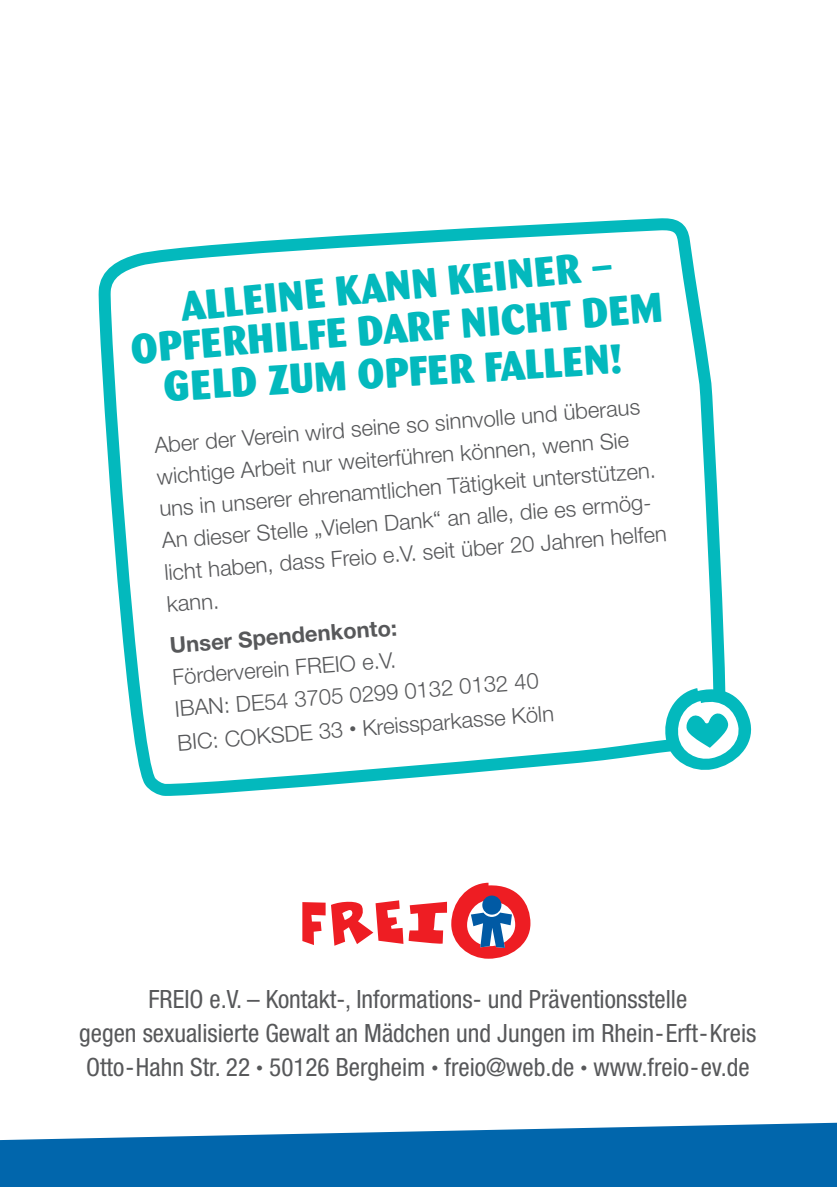
<style>
.page{position:relative;width:837px;height:1187px;background:#fff}
.page>*{position:absolute;margin:0;border:0;box-sizing:border-box;transform-origin:0 0}
.t1{font:800 41.2px "Barmeno";color:#03b9bd}
.t2{font:condensed 25.2px/33.8px "Helvetica Neue LT Std";color:#57585a;text-align:center}
.t3{font:300 22px/32px "Helvetica Neue LT Std";color:#57585a}
.t4{font:700 22px "Helvetica Neue LT Std";color:#57585a}
.s1{font-weight:400;font-stretch:condensed;font-size:14px}
.s2{font-size:14px}
</style>
<div class="page">
<svg style="left:302px;top:902px;width:23px;height:43px"></svg>
<svg style="left:331px;top:882px;width:199px;height:76px"></svg>
<div style="left:482px;top:895px;width:19px;height:19px;background:#015aa4;border-radius:50%"></div>
<svg style="left:0;top:1122px;width:836px;height:64px;background:#267cb8"></svg>
<svg style="left:98px;top:218px;width:623px;height:578px"></svg>
<div style="left:669px;top:691px;width:91px;height:91px;background:#fff;border-radius:50%"></div>
<svg style="left:661px;top:683px;width:91px;height:90px"></svg>
<h1 class="t1" style="left:178px;top:283px;width:435px;rotate:-6deg">ALLEINE KANN KEINER –</h1>
<h1 class="t1" style="left:129px;top:326px;width:534px;rotate:-5deg">OPFERHILFE DARF NICHT DEM</h1>
<h1 class="t1" style="left:162px;top:359px;width:460px;rotate:-3deg">GELD ZUM OPFER FALLEN!</h1>
<p class="t3" style="left:152px;top:430px;width:505px;rotate:-5deg">Aber der Verein wird seine so sinnvolle und überaus wichtige Arbeit nur weiterführen können, wenn Sie uns in unserer ehrenamtlichen Tätigkeit unterstützen.<br>An dieser Stelle „Vielen Dank“ an alle, die es ermög&shy;licht haben, dass Freio e.V. seit über 20 Jahren helfen</p>
<p class="t3" style="left:165px;top:588px;width:54px;rotate:-5deg">kann.</p>
<p class="t4" style="left:169px;top:632px;width:229px;rotate:-5deg">Unser Spendenkonto:</p>
<p class="t3" style="left:170px;top:661px;width:378px;line-height:33.4px;rotate:-5deg">Förderverein FREIO e.V.<br>IBAN: DE54 3705 0299 0132 0132 40<br>BIC: COKSDE 33 <span class="s1">•</span> Kreissparkasse Köln</p>
<p class="t2" style="left:79px;top:982px;width:678px">FREIO e.V. – Kontakt-, Informations- und Präventionsstelle<br>gegen sexualisierte Gewalt an Mädchen und Jungen im Rhein-Erft-Kreis<br>Otto-Hahn Str. 22 <span class="s2">•</span> 50126 Bergheim <span class="s2">•</span> freio@web.de <span class="s2">•</span> www.freio-ev.de</p>
</div>
